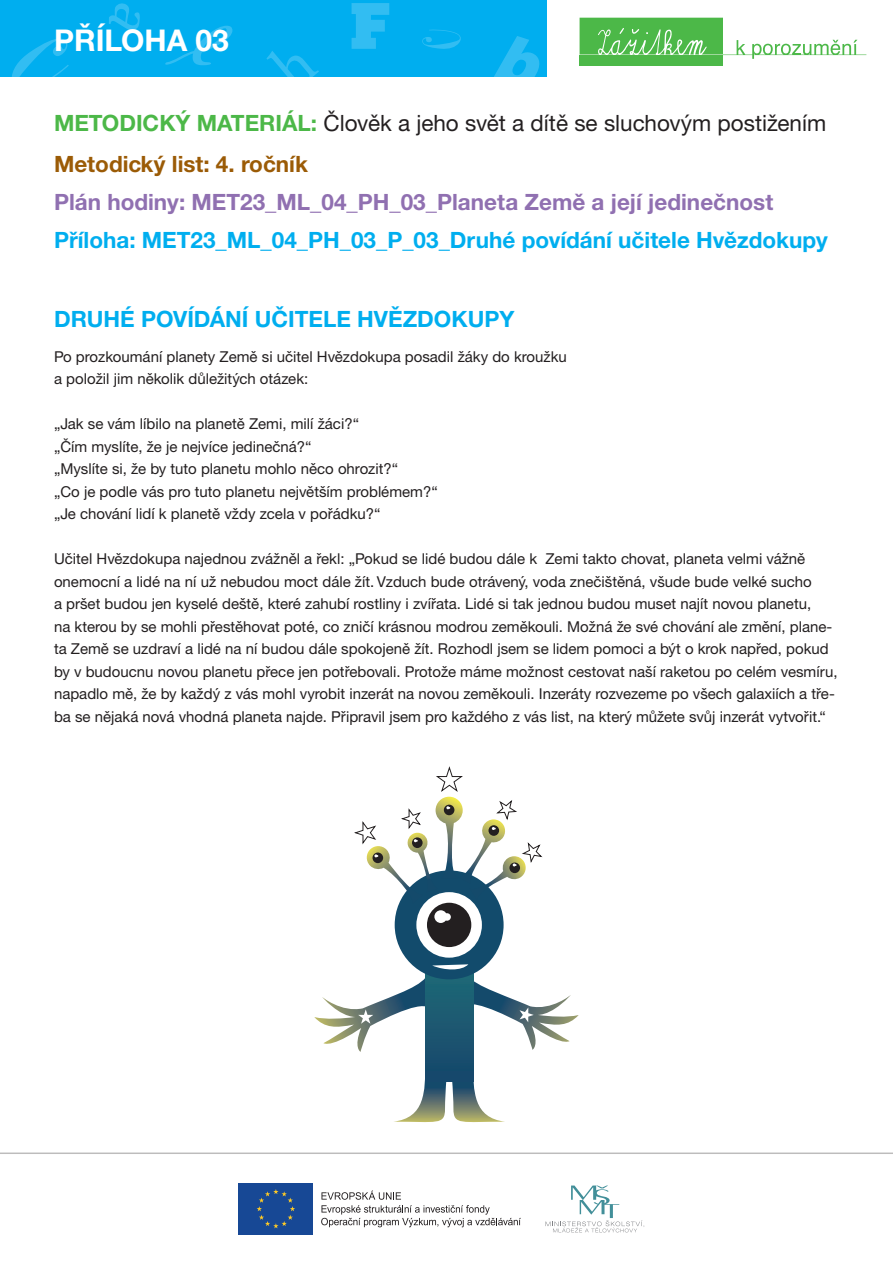
<style>
.page{position:relative;width:893px;height:1263px;background:#fff}
.page>*{position:absolute;margin:0;border:0;box-sizing:border-box;transform-origin:0 0}
.t1{font:700 30px "Helvetica Neue CE";color:#fff}
.t2{font:700 22.5px "Helvetica Neue CE";color:#00aeef}
.t3{font:22.5px "Helvetica Neue CE";color:#231f20}
.t4{font:700 22.5px "Helvetica Neue CE";color:#9070b1}
.t5{font:700 22.5px "Helvetica Neue CE";color:#9b5b06}
.t6{font:15px/22.5px "Helvetica Neue CE";color:#231f20}
.s1{font-weight:700;color:#4cb848}
</style>
<div class="page">
<div style="left:0;top:0;width:893px;height:77px;background:#00aeef"></div>
<svg style="left:109px;top:3px;width:31px;height:28px"></svg>
<svg style="left:494px;top:36px;width:46px;height:41px"></svg>
<svg style="left:12px;top:38px;width:57px;height:39px"></svg>
<svg style="left:165px;top:26px;width:67px;height:39px"></svg>
<svg style="left:352px;top:3px;width:37px;height:46px"></svg>
<svg style="left:266px;top:51px;width:53px;height:26px"></svg>
<svg style="left:422px;top:29px;width:39px;height:20px"></svg>
<div style="left:547px;top:0;width:346px;height:88px;background:#fff"></div>
<svg style="left:580px;top:17px;width:287px;height:49px"></svg>
<hr style="left:0;top:1152px;width:893px;height:2px;background:#231f20">
<svg style="left:321px;top:1190px;width:200px;height:37px"></svg>
<div style="left:237px;top:1181px;width:78px;height:56px;background:linear-gradient(to right,#fff,#fff)"></div>
<div style="left:239px;top:1183px;width:74px;height:51px;background:#174895"></div>
<svg style="left:257px;top:1189px;width:38px;height:39px"></svg>
<svg style="left:545px;top:1185px;width:100px;height:47px"></svg>
<svg style="left:394px;top:1062px;width:111px;height:61px"></svg>
<div style="left:425px;top:963px;width:48px;height:118px;background:#164b6c"></div>
<svg style="left:314px;top:767px;width:265px;height:285px"></svg>
<h1 class="t1" style="left:54px;top:22px;width:176px">PŘÍLOHA 03</h1>
<p class="t3" style="left:54px;top:109px;width:774px"><span class="s1">METODICKÝ MATERIÁL:</span> Člověk a jeho svět a dítě se sluchovým postižením</p>
<p class="t5" style="left:54px;top:150px;width:256px">Metodický list: 4. ročník</p>
<p class="t4" style="left:54px;top:188px;width:721px">Plán hodiny: MET23_ML_04_PH_03_Planeta Země a její jedinečnost</p>
<p class="t2" style="left:54px;top:226px;width:775px">Příloha: MET23_ML_04_PH_03_P_03_Druhé povídání učitele Hvězdokupy</p>
<p class="t2" style="left:54px;top:305px;width:462px">DRUHÉ POVÍDÁNÍ UČITELE HVĚZDOKUPY</p>
<p class="t6" style="left:54px;top:345px;width:514px">Po prozkoumání planety Země si učitel Hvězdokupa posadil žáky do kroužku</p>
<p class="t6" style="left:54px;top:368px;width:256px">a položil jim několik důležitých otázek:</p>
<p class="t6" style="left:54px;top:413px;width:307px">„Jak se vám líbilo na planetě Zemi, milí žáci?“</p>
<p class="t6" style="left:54px;top:435px;width:259px">„Čím myslíte, že je nejvíce jedinečná?“</p>
<p class="t6" style="left:54px;top:458px;width:346px">„Myslíte si, že by tuto planetu mohlo něco ohrozit?“</p>
<p class="t6" style="left:54px;top:480px;width:385px">„Co je podle vás pro tuto planetu největším problémem?“</p>
<p class="t6" style="left:54px;top:503px;width:328px">„Je chování lidí k planetě vždy zcela v pořádku?“</p>
<p class="t6" style="left:54px;top:548px;width:759px">Učitel Hvězdokupa najednou zvážněl a řekl: „Pokud se lidé budou dále k Zemi takto chovat, planeta velmi vážně onemocní a lidé na ní už nebudou moct dále žít. Vzduch bude otrávený, voda znečištěná, všude bude velké sucho</p>
<p class="t6" style="left:54px;top:593px;width:759px">a pršet budou jen kyselé deště, které zahubí rostliny i zvířata. Lidé si tak jednou budou muset najít novou planetu,</p>
<p class="t6" style="left:54px;top:615px;width:785px">na kterou by se mohli přestěhovat poté, co zničí krásnou modrou zeměkouli. Možná že své chování ale změní, plane&shy;ta Země se uzdraví a lidé na ní budou dále spokojeně žít. Rozhodl jsem se lidem pomoci a být o krok napřed, pokud by v budoucnu novou planetu přece jen potřebovali. Protože máme možnost cestovat naší raketou po celém vesmíru, napadlo mě, že by každý z vás mohl vyrobit inzerát na novou zeměkouli. Inzeráty rozvezeme po všech galaxiích a tře&shy;ba se nějaká nová vhodná planeta najde. Připravil jsem pro každého z vás list, na který můžete svůj inzerát vytvořit.“</p>
</div>
